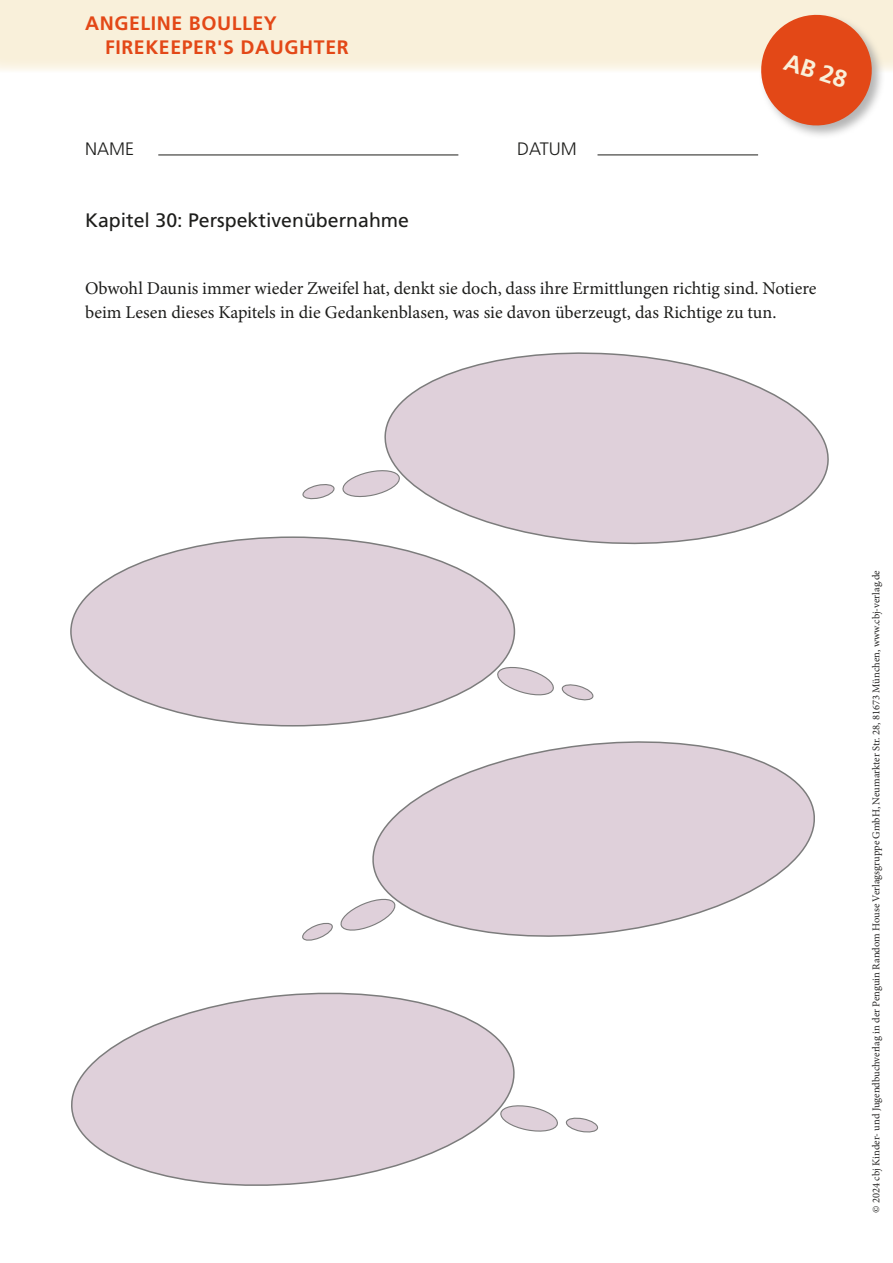
<style>
.page{position:relative;width:893px;height:1263px;background:#fff}
.page>*{position:absolute;margin:0;border:0;box-sizing:border-box;transform-origin:0 0}
.t1{font:700 24px "Frutiger LT Pro";color:#f9f0da}
.t2{font:700 19.5px/24px "Frutiger LT Pro";letter-spacing:.03em;color:#e34817}
.t3{font:19.5px "Frutiger LT Pro";color:#1d1d1b}
.t4{font:18px/24px "Minion Pro";color:#1d1d1b}
.t5{font:300 18px "Frutiger LT Pro";color:#1d1d1b}
.t6{font:10.5px "Minion Pro";color:#252423}
</style>
<div class="page">
<div style="left:0;top:0;width:893px;height:72px;background:#f9f0da"></div>
<div style="left:759px;top:13px;width:127px;height:127px;background:#9d9d9d;opacity:.75"></div>
<svg style="left:754px;top:13px;width:124px;height:119px"></svg>
<hr style="left:158px;top:155px;width:300px;height:1px;background:#1d1d1b">
<hr style="left:597px;top:155px;width:161px;height:1px;background:#1d1d1b">
<svg style="left:495px;top:664px;width:99px;height:37px"></svg>
<div style="left:71px;top:537px;width:443px;height:189px;background:#dfd0da;border-radius:50%"></div>
<svg style="left:302px;top:470px;width:78px;height:30px"></svg>
<svg style="left:380px;top:352px;width:449px;height:198px"></svg>
<svg style="left:302px;top:902px;width:65px;height:39px"></svg>
<svg style="left:367px;top:741px;width:448px;height:196px"></svg>
<svg style="left:520px;top:1105px;width:79px;height:28px"></svg>
<svg style="left:71px;top:992px;width:449px;height:194px"></svg>
<p class="t2" style="left:105px;top:12px;width:245px;text-indent:-20px">ANGELINE BOULLEY<br>FIREKEEPER'S DAUGHTER</p>
<p class="t5" style="left:85px;top:138px;width:51px">NAME</p>
<p class="t5" style="left:517px;top:138px;width:61px">DATUM</p>
<p class="t3" style="left:85px;top:209px;width:326px">Kapitel 30: Perspektivenübernahme</p>
<h1 class="t1" style="left:789px;top:47px;width:66px;rotate:18deg">AB 28</h1>
<p class="t4" style="left:85px;top:276px;width:733px">Obwohl Daunis immer wieder Zweifel hat, denkt sie doch, dass ihre Ermittlungen richtig sind. Notiere beim Lesen dieses Kapitels in die Gedankenblasen, was sie davon überzeugt, das Richtige zu tun.</p>
<p class="t6" style="left:869px;top:1213px;width:644px;rotate:-90deg">© 2024 cbj Kinder- und Jugendbuchverlag in der Penguin Random House Verlagsgruppe GmbH, Neumarkter Str. 28, 81673 München, www.cbj-verlag.de</p>
</div>
